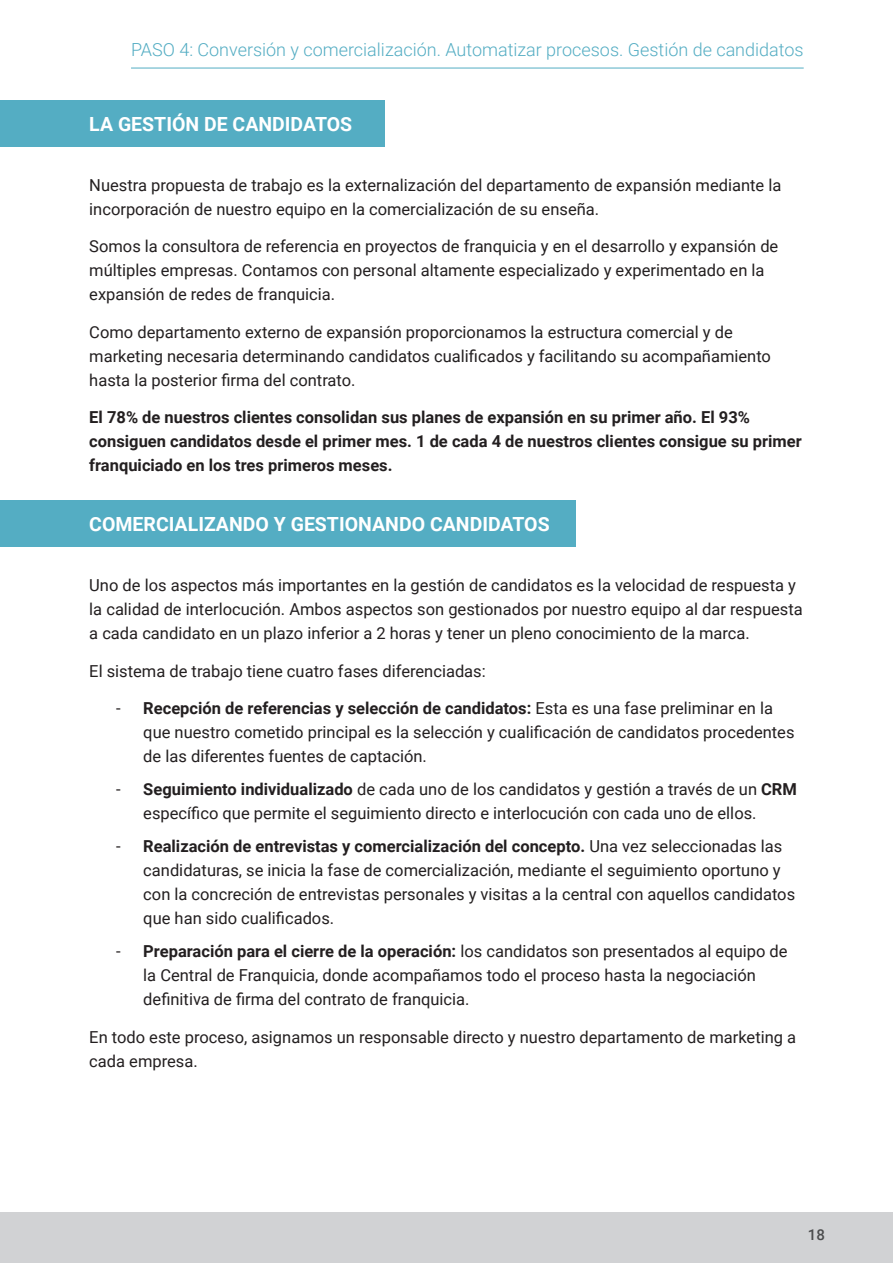
<style>
.page{position:relative;width:893px;height:1263px;background:#fff}
.page>*{position:absolute;margin:0;border:0;box-sizing:border-box;transform-origin:0 0}
.t1{font:700 19.5px "Roboto";color:#fff}
.t2{font:300 18px "Roboto";color:#54adc3}
.t3{font:16.5px/24px "Roboto";color:#231f20}
.t4{font:700 16.5px/24px "Roboto";color:#231f20}
.t5{font:500 15px "Roboto";color:#4b4c4d}
.s1{font-weight:700}
</style>
<div class="page">
<div style="left:0;top:1212px;width:893px;height:51px;background:#d1d2d4"></div>
<div style="left:0;top:100px;width:385px;height:47px;background:#54adc3"></div>
<div style="left:0;top:500px;width:575px;height:46px;background:#54adc3"></div>
<hr style="left:131px;top:68px;width:673px;height:1px;background:#54adc3">
<p class="t2" style="left:131px;top:37px;width:674px">PASO 4: Conversión y comercialización. Automatizar procesos. Gestión de candidatos</p>
<p class="t1" style="left:89px;top:110px;width:264px">LA GESTIÓN DE CANDIDATOS</p>
<p class="t3" style="left:89px;top:172px;width:694px">Nuestra propuesta de trabajo es la externalización del departamento de expansión mediante la incorporación de nuestro equipo en la comercialización de su enseña.</p>
<p class="t3" style="left:89px;top:234px;width:691px">Somos la consultora de referencia en proyectos de franquicia y en el desarrollo y expansión de múltiples empresas. Contamos con personal altamente especializado y experimentado en la expansión de redes de franquicia.</p>
<p class="t3" style="left:89px;top:319px;width:683px">Como departamento externo de expansión proporcionamos la estructura comercial y de marketing necesaria determinando candidatos cualificados y facilitando su acompañamiento hasta la posterior firma del contrato.</p>
<p class="t4" style="left:89px;top:405px;width:714px">El 78% de nuestros clientes consolidan sus planes de expansión en su primer año. El 93% consiguen candidatos desde el primer mes. 1 de cada 4 de nuestros clientes consigue su primer franquiciado en los tres primeros meses.</p>
<p class="t1" style="left:89px;top:510px;width:462px">COMERCIALIZANDO Y GESTIONANDO CANDIDATOS</p>
<p class="t3" style="left:89px;top:573px;width:715px">Uno de los aspectos más importantes en la gestión de candidatos es la velocidad de respuesta y la calidad de interlocución. Ambos aspectos son gestionados por nuestro equipo al dar respuesta a cada candidato en un plazo inferior a 2 horas y tener un pleno conocimiento de la marca.</p>
<p class="t3" style="left:89px;top:658px;width:398px">El sistema de trabajo tiene cuatro fases diferenciadas:</p>
<p class="t3" style="left:143px;top:696px;width:653px;text-indent:-27px">- <span class="s1">Recepción de referencias y selección de candidatos:</span> Esta es una fase preliminar en la que nuestro cometido principal es la selección y cualificación de candidatos procedentes de las diferentes fuentes de captación.</p>
<p class="t3" style="left:143px;top:777px;width:655px;text-indent:-27px">- <span class="s1">Seguimiento individualizado</span> de cada uno de los candidatos y gestión a través de un <span class="s1">CRM </span>específico que permite el seguimiento directo e interlocución con cada uno de ellos.</p>
<p class="t3" style="left:143px;top:834px;width:653px;text-indent:-27px">- <span class="s1">Realización de entrevistas y comercialización del concepto.</span> Una vez seleccionadas las candidaturas, se inicia la fase de comercialización, mediante el seguimiento oportuno y con la concreción de entrevistas personales y visitas a la central con aquellos candidatos que han sido cualificados.</p>
<p class="t3" style="left:143px;top:939px;width:646px;text-indent:-27px">- <span class="s1">Preparación para el cierre de la operación:</span> los candidatos son presentados al equipo de la Central de Franquicia, donde acompañamos todo el proceso hasta la negociación definitiva de firma del contrato de franquicia.</p>
<p class="t3" style="left:89px;top:1024px;width:708px">En todo este proceso, asignamos un responsable directo y nuestro departamento de marketing a cada empresa.</p>
<p class="t5" style="left:808px;top:1224px;width:19px">18</p>
</div>
